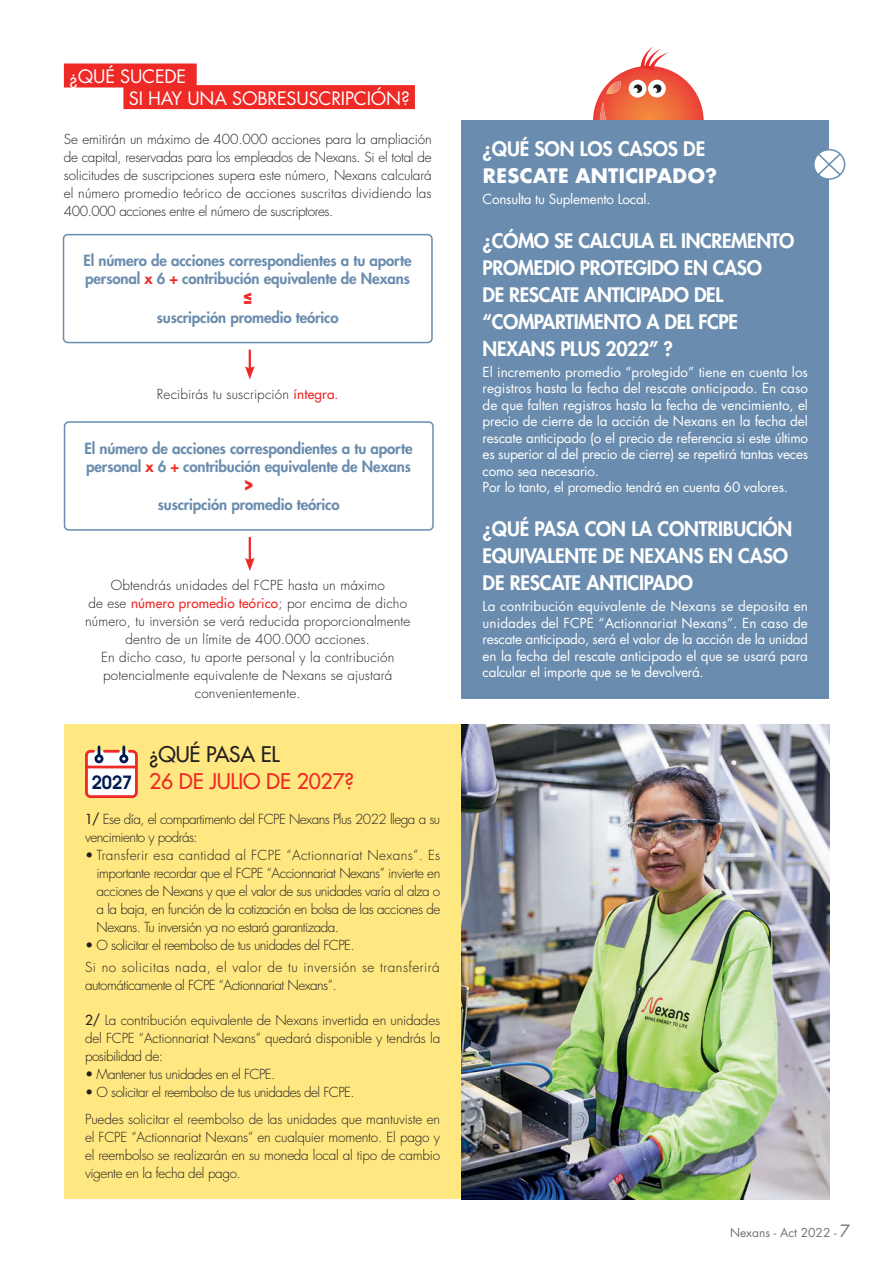
<style>
.page{position:relative;width:893px;height:1263px;background:#fff}
.page>*{position:absolute;margin:0;border:0;box-sizing:border-box;transform-origin:0 0}
.t1{font:21px "Futura";letter-spacing:-.01em;color:#ee2926}
.t2{font:21px "Futura";letter-spacing:-.01em;color:#231f20}
.t3{font:800 19.5px/27px "Futura";letter-spacing:-.02em;color:#fff}
.t4{font:700 19.5px "Futura";letter-spacing:-.01em;color:#fff}
.t5{font:600 18.15px "Avant Garde";color:#001b50}
.t6{font:18px/21.6px "Futura";letter-spacing:-.01em;color:#fff}
.t7{font:800 15px/18.6px "Futura";letter-spacing:-.01em;color:#6a8cae;text-align:center}
.t8{font:300 13.5px/18px "Futura";letter-spacing:-.01em;color:#231f20;text-align:justify}
.t9{font:13.5px/16.5px "Futura";letter-spacing:-.02em;color:#fff}
.t10{font:300 13.5px/18px "Futura";letter-spacing:.01em;color:#231f20;text-align:center}
.t11{font:300 13.5px/18px "Futura";letter-spacing:-.04em;color:#231f20}
.t12{font:300 13.5px/22.2px "Futura";letter-spacing:.04em;color:#231f20}
.t13{font:12px "Futura";color:#707374}
.s1{color:#ee2926}
.s2{font-weight:700;color:#ee2926}
.s3{font-weight:400;color:#ee2926}
.s4{font-weight:400}
.s5{font-size:16.5px}
</style>
<div class="page">
<svg style="left:593px;top:46px;width:111px;height:74px"></svg>
<hr style="left:249px;top:350px;width:2px;height:20px;background:#ee2926">
<svg style="left:245px;top:366px;width:10px;height:13px"></svg>
<div style="left:63px;top:234px;width:370px;height:109px;border:2px solid #6a8cae;border-radius:4px"></div>
<hr style="left:249px;top:537px;width:2px;height:25px;background:#ee2926">
<svg style="left:245px;top:558px;width:10px;height:13px"></svg>
<div style="left:64px;top:421px;width:370px;height:110px;border:2px solid #6a8cae;border-radius:4px"></div>
<div style="left:64px;top:63px;width:133px;height:24px;background:#ee2926"></div>
<div style="left:123px;top:85px;width:292px;height:24px;background:#ee2926"></div>
<div style="left:64px;top:724px;width:397px;height:475px;background:#ffe781"></div>
<img style="left:461px;top:724px;width:368px;height:475px">
<div style="left:461px;top:120px;width:368px;height:578px;background:#6a8cae"></div>
<svg style="left:814px;top:149px;width:32px;height:31px"></svg>
<div style="left:87px;top:751px;width:49px;height:15px;background:#fff"></div>
<div style="left:88px;top:768px;width:48px;height:28px;background:#fff"></div>
<div style="left:85px;top:750px;width:53px;height:48px;border:3px solid #ee2926;border-radius:4px"></div>
<hr style="left:86px;top:766px;width:50px;height:2px;background:#ee2926">
<svg style="left:122px;top:747px;width:3px;height:7px"></svg>
<svg style="left:98px;top:747px;width:2px;height:7px"></svg>
<div style="left:119px;top:754px;width:9px;height:9px;border:3px solid #001b50;border-radius:50%"></div>
<div style="left:95px;top:754px;width:8px;height:9px;border:3px solid #001b50;border-radius:50%"></div>
<h3 class="t6" style="left:129px;top:66px;width:283px;text-indent:-60px">¿QUÉ SUCEDE<br>SI HAY UNA SOBRESUSCRIPCIÓN?</h3>
<p class="t8" style="left:64px;top:130px;width:369px">Se emitirán un máximo de 400.000 acciones para la ampliación de capital, reservadas para los empleados de Nexans. Si el total de solicitudes de suscripciones supera este número, Nexans calculará el número promedio teórico de acciones suscritas dividiendo las 400.000 acciones entre el número de suscriptores.</p>
<p class="t7" style="left:84px;top:251px;width:330px">El número de acciones correspondientes a tu aporte personal <span class="s1">x</span> 6 <span class="s1">+</span> contribución equivalente de Nexans <span class="s2">≤</span></p>
<p class="t7" style="left:157px;top:308px;width:183px">suscripción promedio teórico</p>
<p class="t10" style="left:157px;top:385px;width:183px">Recibirás tu suscripción <span class="s3">íntegra.</span></p>
<p class="t7" style="left:85px;top:439px;width:330px">El número de acciones correspondientes a tu aporte personal <span class="s1">x</span> 6 <span class="s1">+</span> contribución equivalente de Nexans <span class="s2">&gt;</span></p>
<p class="t7" style="left:158px;top:495px;width:183px">suscripción promedio teórico</p>
<p class="t10" style="left:85px;top:576px;width:327px">Obtendrás unidades del FCPE hasta un máximo<br>de ese <span class="s3">número promedio teórico</span>; por encima de dicho número, tu inversión se verá reducida proporcionalmente dentro de un límite de 400.000 acciones.<br>En dicho caso, tu aporte personal y la contribución potencialmente equivalente de Nexans se ajustará convenientemente.</p>
<h1 class="t2" style="left:149px;top:741px;width:132px">¿QUÉ PASA EL</h1>
<h1 class="t1" style="left:149px;top:768px;width:206px">26 DE JULIO DE 2027?</h1>
<p class="t11" style="left:85px;top:811px;width:357px"><span class="s4">1/</span> Ese día, el compartimento del FCPE Nexans Plus 2022 llega a su vencimiento y podrás:</p>
<p class="t8" style="left:97px;top:847px;width:345px;text-indent:-11px">• Transferir esa cantidad al FCPE “Actionnariat Nexans”. Es importante recordar que el FCPE “Accionnariat Nexans” invierte en acciones de Nexans y que el valor de sus unidades varía al alza o a la baja, en función de la cotización en bolsa de las acciones de Nexans. Tu inversión ya no estará garantizada.</p>
<p class="t12" style="left:85px;top:934px;width:356px">• O solicitar el reembolso de tus unidades del FCPE.<br>Si no solicitas nada, el valor de tu inversión se transferirá</p>
<p class="t11" style="left:85px;top:977px;width:253px">automáticamente al FCPE “Actionnariat Nexans”.</p>
<p class="t8" style="left:85px;top:1012px;width:357px"><span class="s4">2/</span> La contribución equivalente de Nexans invertida en unidades del FCPE “Actionnariat Nexans” quedará disponible y tendrás la posibilidad de:</p>
<p class="t11" style="left:85px;top:1066px;width:192px">• Mantener tus unidades en el FCPE.</p>
<p class="t8" style="left:85px;top:1079px;width:357px;line-height:26.5px">• O solicitar el reembolso de tus unidades del FCPE.<br>Puedes solicitar el reembolso de las unidades que mantuviste en</p>
<p class="t8" style="left:85px;top:1128px;width:356px">el FCPE “Actionnariat Nexans” en cualquier momento. El pago y el reembolso se realizarán en su moneda local al tipo de cambio vigente en la fecha del pago.</p>
<h3 class="t5" style="left:92px;top:770px;width:42px">2027</h3>
<h2 class="t3" style="left:483px;top:136px;width:224px">¿QUÉ SON LOS CASOS DE</h2>
<h2 class="t4" style="left:483px;top:162px;width:236px">RESCATE ANTICIPADO?</h2>
<p class="t9" style="left:483px;top:191px;width:169px">Consulta tu Suplemento Local.</p>
<h2 class="t3" style="left:483px;top:227px;width:313px">¿CÓMO SE CALCULA EL INCREMENTO<br>PROMEDIO PROTEGIDO EN CASO<br>DE RESCATE ANTICIPADO DEL “COMPARTIMENTO A DEL FCPE<br>NEXANS PLUS 2022” ?</h2>
<p class="t9" style="left:483px;top:364px;width:327px">El incremento promedio “protegido” tiene en cuenta los registros hasta la fecha del rescate anticipado. En caso de que falten registros hasta la fecha de vencimiento, el precio de cierre de la acción de Nexans en la fecha del rescate anticipado (o el precio de referencia si este último es superior al del precio de cierre) se repetirá tantas veces como sea necesario.<br>Por lo tanto, el promedio tendrá en cuenta 60 valores.</p>
<h2 class="t3" style="left:483px;top:516px;width:311px">¿QUÉ PASA CON LA CONTRIBUCIÓN<br>EQUIVALENTE DE NEXANS EN CASO<br>DE RESCATE ANTICIPADO</h2>
<p class="t9" style="left:483px;top:598px;width:327px;text-align:justify">La contribución equivalente de Nexans se deposita en unidades del FCPE “Actionnariat Nexans”. En caso de rescate anticipado, será el valor de la acción de la unidad en la fecha del rescate anticipado el que se usará para calcular el importe que se te devolverá.</p>
<p class="t13" style="left:730px;top:1225px;width:122px">Nexans - Act 2022 - <span class="s5">7</span></p>
</div>
